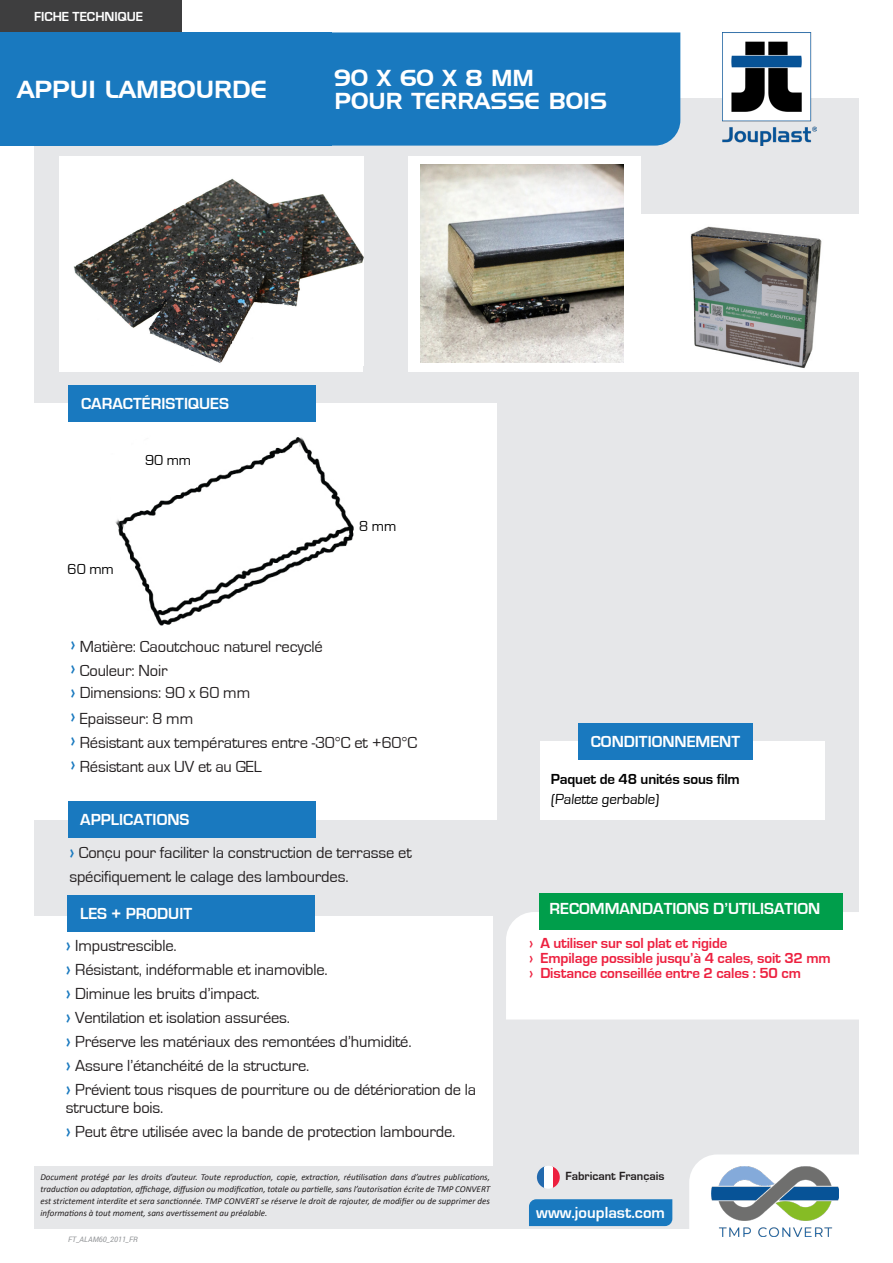
<style>
.page{position:relative;width:893px;height:1263px;background:#fff}
.page>*{position:absolute;margin:0;border:0;box-sizing:border-box;transform-origin:0 0}
.t1{font:24px "Handel Gothic BT";color:#fff}
.t2{font:22.5px "Handel Gothic BT";color:#fff}
.t3{font:16.5px/24px "Eurostile";letter-spacing:-.01em;color:#231f20}
.t4{font:700 16.5px "Eurostile";color:#fff}
.Texte_rouge{font:700 15px "Eurostile";letter-spacing:-.01em;color:#ed203f}
.Texte_conditionnemen{font:15px "Eurostile";letter-spacing:-.01em;color:#000}
.Texte_conditionnemen-2{font:700 15px "Eurostile";letter-spacing:-.01em;color:#000}
.t5{font:700 13.5px "Eurostile";color:#fff}
.t6{font:700 12.15px "Eurostile";color:#231f20}
.t7{font:italic 9px/12px "Calibri";color:#231f20;text-align:justify}
.t8{font:italic 7.5px "Roboto";color:#939598}
.s1{font-weight:700;font-size:18px;color:#1979bf}
</style>
<div class="page">
<div style="left:34px;top:99px;width:825px;height:1130px;background:#e6e7e9"></div>
<div style="left:59px;top:215px;width:304px;height:157px;background:#fff"></div>
<div style="left:408px;top:215px;width:485px;height:157px;background:#fff"></div>
<div style="left:408px;top:156px;width:233px;height:153px;background:#fff"></div>
<div style="left:0;top:0;width:181px;height:32px;background:#3e3e3f"></div>
<div style="left:0;top:403px;width:496px;height:416px;background:#fff"></div>
<div style="left:69px;top:385px;width:247px;height:36px;background:#1979bf"></div>
<div style="left:506px;top:912px;width:353px;height:107px;background:#fff"></div>
<div style="left:539px;top:893px;width:304px;height:36px;background:#009e4b"></div>
<div style="left:68px;top:801px;width:248px;height:36px;background:#1979bf"></div>
<div style="left:0;top:32px;width:332px;height:114px;background:#1979bf"></div>
<div style="left:332px;top:32px;width:348px;height:114px;background:#1979bf"></div>
<div style="left:540px;top:741px;width:285px;height:78px;background:#fff"></div>
<div style="left:578px;top:723px;width:175px;height:36px;background:#1979bf"></div>
<div style="left:33px;top:916px;width:459px;height:250px;background:#fff"></div>
<div style="left:68px;top:895px;width:247px;height:36px;background:#1979bf"></div>
<img style="left:690px;top:226px;width:132px;height:142px">
<img style="left:59px;top:156px;width:304px;height:207px">
<img style="left:115px;top:437px;width:239px;height:189px">
<img style="left:421px;top:165px;width:202px;height:197px">
<img style="left:722px;top:32px;width:94px;height:114px">
<svg style="left:689px;top:1154px;width:170px;height:83px;background:#fcfcfd"></svg>
<img style="left:711px;top:1166px;width:128px;height:70px">
<div style="left:529px;top:1199px;width:143px;height:27px;background:#1979bf"></div>
<svg style="left:537px;top:1166px;width:7px;height:22px"></svg>
<svg style="left:552px;top:1166px;width:8px;height:22px"></svg>
<div style="left:544px;top:1166px;width:8px;height:23px;background:#fff"></div>
<p class="t5" style="left:34px;top:9px;width:111px">FICHE TECHNIQUE</p>
<p class="t1" style="left:17px;top:75px;width:251px">APPUI LAMBOURDE</p>
<p class="t2" style="left:334px;top:65px;width:201px">90 X 60 X 8 MM</p>
<p class="t2" style="left:334px;top:87px;width:274px">POUR TERRASSE BOIS</p>
<p class="t4" style="left:81px;top:394px;width:149px">CARACTÉRISTIQUES</p>
<p class="Texte_conditionnemen" style="left:145px;top:452px;width:48px">90 mm</p>
<p class="Texte_conditionnemen" style="left:68px;top:561px;width:48px">60 mm</p>
<p class="Texte_conditionnemen" style="left:359px;top:518px;width:39px">8 mm</p>
<p class="t3" style="left:71px;top:634px;width:254px"><span class="s1">›</span> Matière: Caoutchouc naturel recyclé</p>
<p class="t3" style="left:71px;top:658px;width:99px"><span class="s1">›</span> Couleur: Noir</p>
<p class="t3" style="left:71px;top:681px;width:181px"><span class="s1">›</span> Dimensions: 90 x 60 mm</p>
<p class="t3" style="left:71px;top:706px;width:124px"><span class="s1">›</span> Epaisseur: 8 mm</p>
<p class="t3" style="left:71px;top:730px;width:348px"><span class="s1">›</span> Résistant aux températures entre -30°C et +60°C</p>
<p class="t3" style="left:71px;top:754px;width:193px"><span class="s1">›</span> Résistant aux UV et au GEL</p>
<p class="t4" style="left:80px;top:810px;width:111px">APPLICATIONS</p>
<p class="t3" style="left:69px;top:841px;width:344px"><span class="s1">›</span> Conçu pour faciliter la construction de terrasse et spécifiquement le calage des lambourdes.</p>
<p class="t4" style="left:80px;top:904px;width:114px">LES + PRODUIT</p>
<p class="t3" style="left:66px;top:934px;width:112px"><span class="s1">›</span> Impustrescible.</p>
<p class="t3" style="left:66px;top:958px;width:263px"><span class="s1">›</span> Résistant, indéformable et inamovible.</p>
<p class="t3" style="left:66px;top:982px;width:195px"><span class="s1">›</span> Diminue les bruits d’impact.</p>
<p class="t3" style="left:66px;top:1006px;width:226px"><span class="s1">›</span> Ventilation et isolation assurées.</p>
<p class="t3" style="left:66px;top:1030px;width:347px"><span class="s1">›</span> Préserve les matériaux des remontées d’humidité.</p>
<p class="t3" style="left:66px;top:1054px;width:245px"><span class="s1">›</span> Assure l’étanchéité de la structure.</p>
<p class="t3" style="left:66px;top:1081px;width:412px;line-height:18px"><span class="s1">›</span> Prévient tous risques de pourriture ou de détérioration de la structure bois.</p>
<p class="t3" style="left:66px;top:1120px;width:391px"><span class="s1">›</span> Peut être utilisée avec la bande de protection lambourde.</p>
<p class="t4" style="left:591px;top:732px;width:151px">CONDITIONNEMENT</p>
<p class="Texte_conditionnemen-2" style="left:551px;top:771px;width:191px">Paquet de 48 unités sous film</p>
<p class="Texte_conditionnemen" style="left:551px;top:791px;width:111px">(Palette gerbable)</p>
<p class="t4" style="left:549px;top:900px;width:272px">RECOMMANDATIONS D’UTILISATION</p>
<p class="Texte_rouge" style="left:529px;top:934px;width:200px">› A utiliser sur sol plat et rigide</p>
<p class="Texte_rouge" style="left:529px;top:949px;width:303px">› Empilage possible jusqu’à 4 cales, soit 32 mm</p>
<p class="Texte_rouge" style="left:529px;top:964px;width:273px">› Distance conseillée entre 2 cales : 50 cm</p>
<p class="t7" style="left:40px;top:1171px;width:451px">Document protégé par les droits d’auteur. Toute reproduction, copie, extraction, réutilisation dans d’autres publications,</p>
<p class="t6" style="left:565px;top:1170px;width:100px">Fabricant Français</p>
<p class="t7" style="left:40px;top:1183px;width:451px">traduction ou adaptation, affichage, diffusion ou modification, totale ou partielle, sans l’autorisation écrite de TMP CONVERT est strictement interdite et sera sanctionnée. TMP CONVERT se réserve le droit de rajouter, de modifier ou de supprimer des informations à tout moment, sans avertissement au préalable.</p>
<p class="t4" style="left:536px;top:1203px;width:130px">www.jouplast.com</p>
<p class="t8" style="left:68px;top:1234px;width:71px">FT_ALAM60_2011_FR</p>
</div>
